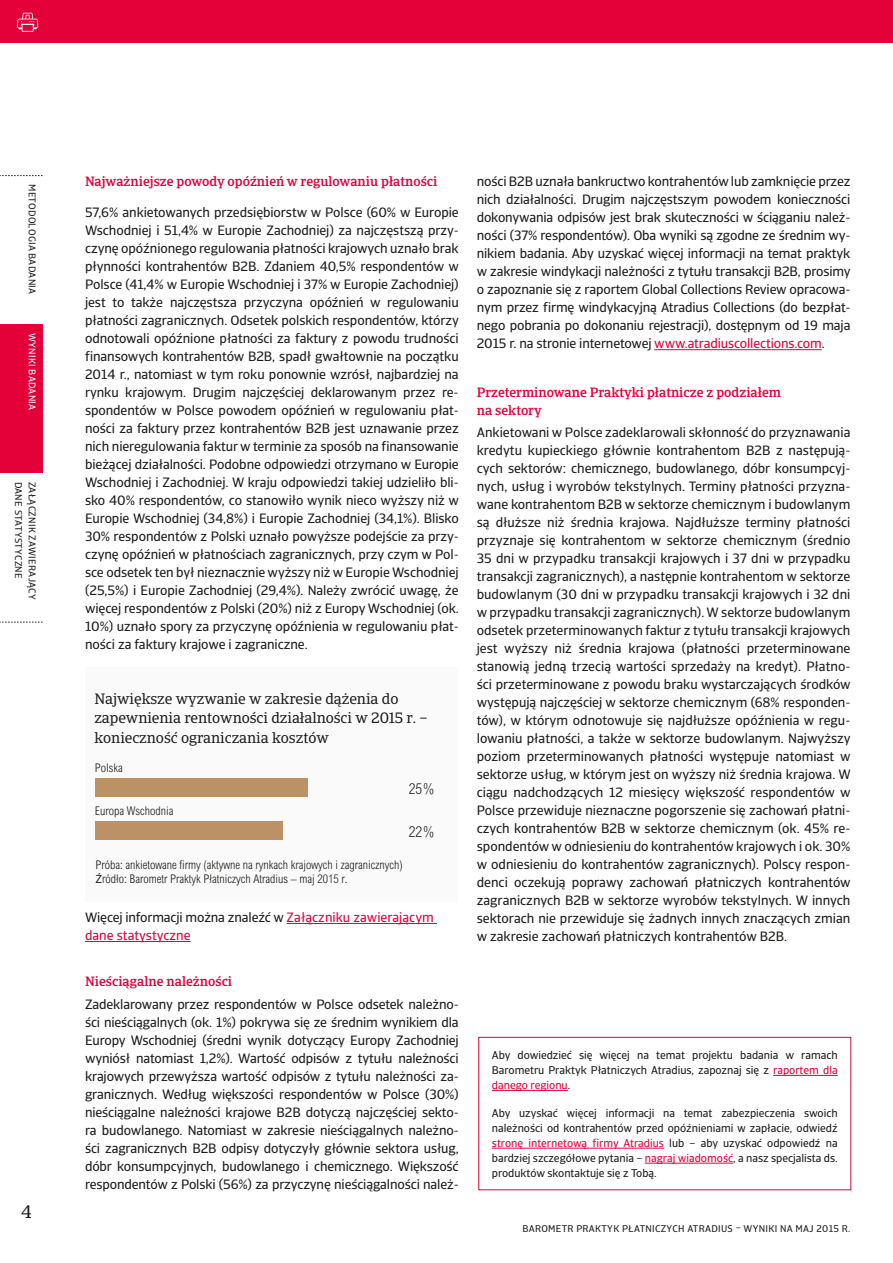
<style>
.page{position:relative;width:893px;height:1263px;background:#fff}
.page>*{position:absolute;margin:0;border:0;box-sizing:border-box;transform-origin:0 0}
.t1{font:18px "Catalana";color:#1d1d1b}
.t2{font:15px/19.5px "Catalana";letter-spacing:-.005em;color:#1d1d1b}
.t3{font:300 condensed 15px "Arial MT Std";color:#1d1d1b}
.t4{font:13.5px/18px "Catalana Sans";letter-spacing:-.01em;color:#1d1d1b;text-align:justify}
.t5{font:500 13.5px/18px "Catalana";color:#e4013a}
.t6{font:13.5px/18px "Catalana Sans";color:#e4013a}
.t7{font:300 condensed 12px/14.4px "Arial MT Std";color:#1d1d1b}
.t8{font:11.25px/15px "Catalana Sans";color:#1d1d1b;text-align:justify}
.t9{font:9.75px "Catalana Sans";letter-spacing:.03em;color:#1d1d1b}
.t10{font:9.75px "Catalana Sans";letter-spacing:.03em;color:#fff}
.s1{font-family:"Myriad Pro";font-weight:400;font-stretch:normal}
.s2{color:#1d1d1b}
.s3{color:#e4013a}
</style>
<div class="page">
<div style="left:0;top:0;width:893px;height:43px;background:#e4013a"></div>
<svg style="left:17px;top:13px;width:21px;height:19px"></svg>
<div style="left:0;top:324px;width:43px;height:149px;background:#e4013a"></div>
<svg style="left:0;top:175px;width:43px;height:1px"></svg>
<svg style="left:0;top:622px;width:43px;height:1px"></svg>
<div style="left:87px;top:668px;width:368px;height:233px;background:#fafafa"></div>
<div style="left:96px;top:778px;width:212px;height:19px;background:#bc9165"></div>
<div style="left:96px;top:821px;width:187px;height:19px;background:#bc9165"></div>
<hr style="left:287px;top:923px;width:150px;height:1px;background:#e4013a">
<hr style="left:85px;top:941px;width:106px;height:1px;background:#e4013a">
<hr style="left:654px;top:349px;width:168px;height:1px;background:#e4013a">
<hr style="left:773px;top:1075px;width:65px;height:1px;background:#e4013a">
<hr style="left:492px;top:1090px;width:76px;height:1px;background:#e4013a">
<hr style="left:492px;top:1148px;width:172px;height:1px;background:#e4013a">
<hr style="left:645px;top:1163px;width:88px;height:1px;background:#e4013a">
<div style="left:478px;top:1037px;width:373px;height:153px;border:1px solid #e4013a"></div>
<p class="t9" style="left:38px;top:184px;width:112px;rotate:90deg">METODOLOGIA BADANIA</p>
<p class="t10" style="left:38px;top:333px;width:79px;rotate:90deg">WYNIKI BADANIA</p>
<p class="t9" style="left:25px;top:482px;width:99px;rotate:90deg">DANE STATYSTYCZNE</p>
<p class="t9" style="left:38px;top:482px;width:120px;rotate:90deg">ZAŁĄCZNIK ZAWIERAJĄCY</p>
<h1 class="t1" style="left:21px;top:1201px;width:12px">4</h1>
<p class="t5" style="left:85px;top:173px;width:354px">Najważniejsze powody opóźnień w regulowaniu płatności</p>
<p class="t4" style="left:85px;top:203px;width:375px">57,6% ankietowanych przedsiębiorstw w Polsce (60% w Europie Wschodniej i 51,4% w Europie Zachodniej) za najczęstszą przy&shy;czynę opóźnionego regulowania płatności krajowych uznało brak płynności kontrahentów B2B. Zdaniem 40,5% respondentów w Polsce (41,4% w Europie Wschodniej i 37% w Europie Zachodniej) jest to także najczęstsza przyczyna opóźnień w regulowaniu płatności zagranicznych. Odsetek polskich respondentów, którzy odnotowali opóźnione płatności za faktury z powodu trudności finansowych kontrahentów B2B, spadł gwałtownie na początku 2014 r., natomiast w tym roku ponownie wzrósł, najbardziej na rynku krajowym. Drugim najczęściej deklarowanym przez re&shy;spondentów w Polsce powodem opóźnień w regulowaniu płat&shy;ności za faktury przez kontrahentów B2B jest uznawanie przez nich nieregulowania faktur w terminie za sposób na finansowanie bieżącej działalności. Podobne odpowiedzi otrzymano w Europie Wschodniej i Zachodniej. W kraju odpowiedzi takiej udzieliło bli&shy;sko 40% respondentów, co stanowiło wynik nieco wyższy niż w Europie Wschodniej (34,8%) i Europie Zachodniej (34,1%). Blisko 30% respondentów z Polski uznało powyższe podejście za przy&shy;czynę opóźnień w płatnościach zagranicznych, przy czym w Pol&shy;sce odsetek ten był nieznacznie wyższy niż w Europie Wschodniej (25,5%) i Europie Zachodniej (29,4%). Należy zwrócić uwagę, że więcej respondentów z Polski (20%) niż z Europy Wschodniej (ok.<br>10%) uznało spory za przyczynę opóźnienia w regulowaniu płat&shy;ności za faktury krajowe i zagraniczne.</p>
<p class="t2" style="left:94px;top:689px;width:335px">Największe wyzwanie w zakresie dążenia do zapewnienia rentowności działalności w 2015 r. – konieczność ograniczania kosztów</p>
<p class="t7" style="left:95px;top:760px;width:29px">Polska</p>
<p class="t7" style="left:95px;top:803px;width:80px">Europa Wschodnia</p>
<p class="t3" style="left:409px;top:780px;width:28px">25%</p>
<p class="t3" style="left:409px;top:823px;width:28px">22%</p>
<p class="t7" style="left:95px;top:857px;width:309px">Próba: ankietowane firmy (aktywne na rynkach krajowych i zagranicznych)<br><span class="s1">Ź</span>ródło: Barometr Praktyk Płatniczych Atradius – maj 2015 r.</p>
<p class="t6" style="left:85px;top:908px;width:350px"><span class="s2">Więcej informacji można znaleźć w</span> Załączniku zawierającym dane statystyczne</p>
<p class="t5" style="left:85px;top:973px;width:149px">Nieściągalne należności</p>
<p class="t4" style="left:85px;top:995px;width:375px">Zadeklarowany przez respondentów w Polsce odsetek należno&shy;ści nieściągalnych (ok. 1%) pokrywa się ze średnim wynikiem dla Europy Wschodniej (średni wynik dotyczący Europy Zachodniej wyniósł natomiast 1,2%). Wartość odpisów z tytułu należności krajowych przewyższa wartość odpisów z tytułu należności za&shy;granicznych. Według większości respondentów w Polsce (30%) nieściągalne należności krajowe B2B dotyczą najczęściej sekto&shy;ra budowlanego. Natomiast w zakresie nieściągalnych należno&shy;ści zagranicznych B2B odpisy dotyczyły głównie sektora usług, dóbr konsumpcyjnych, budowlanego i chemicznego. Większość respondentów z Polski (56%) za przyczynę nieściągalności należ-</p>
<p class="t2" style="left:94px;top:1100px;width:281px">Średni odsetek faktur B2B niezapłaconych ponad 90 dni po terminie</p>
<p class="t7" style="left:95px;top:1152px;width:29px">Polska</p>
<p class="t3" style="left:406px;top:1171px;width:31px">6,3%</p>
<p class="t4" style="left:477px;top:173px;width:375px">ności B2B uznała bankructwo kontrahentów lub zamknięcie przez nich działalności. Drugim najczęstszym powodem konieczności dokonywania odpisów jest brak skuteczności w ściąganiu należ&shy;ności (37% respondentów). Oba wyniki są zgodne ze średnim wy&shy;nikiem badania. Aby uzyskać więcej informacji na temat praktyk w zakresie windykacji należności z tytułu transakcji B2B, prosimy o zapoznanie się z raportem Global Collections Review opracowa&shy;nym przez firmę windykacyjną Atradius Collections (do bezpłat&shy;nego pobrania po dokonaniu rejestracji), dostępnym od 19 maja 2015 r. na stronie internetowej <span class="s3">www.atradiuscollections.com</span>.</p>
<p class="t5" style="left:477px;top:383px;width:306px">Przeterminowane Praktyki płatnicze z podziałem na sektory</p>
<p class="t4" style="left:477px;top:424px;width:376px">Ankietowani w Polsce zadeklarowali skłonność do przyznawania kredytu kupieckiego głównie kontrahentom B2B z następują&shy;cych sektorów: chemicznego, budowlanego, dóbr konsumpcyj&shy;nych, usług i wyrobów tekstylnych. Terminy płatności przyzna&shy;wane kontrahentom B2B w sektorze chemicznym i budowlanym są dłuższe niż średnia krajowa. Najdłuższe terminy płatności przyznaje się kontrahentom w sektorze chemicznym (średnio 35 dni w przypadku transakcji krajowych i 37 dni w przypadku transakcji zagranicznych), a następnie kontrahentom w sektorze budowlanym (30 dni w przypadku transakcji krajowych i 32 dni w przypadku transakcji zagranicznych). W sektorze budowlanym odsetek przeterminowanych faktur z tytułu transakcji krajowych jest wyższy niż średnia krajowa (płatności przeterminowane stanowią jedną trzecią wartości sprzedaży na kredyt). Płatno&shy;ści przeterminowane z powodu braku wystarczających środków występują najczęściej w sektorze chemicznym (68% responden&shy;tów), w którym odnotowuje się najdłuższe opóźnienia w regu&shy;lowaniu płatności, a także w sektorze budowlanym. Najwyższy poziom przeterminowanych płatności występuje natomiast w sektorze usług, w którym jest on wyższy niż średnia krajowa. W ciągu nadchodzących 12 miesięcy większość respondentów w Polsce przewiduje nieznaczne pogorszenie się zachowań płatni&shy;czych kontrahentów B2B w sektorze chemicznym (ok. 45% re&shy;spondentów w odniesieniu do kontrahentów krajowych i ok. 30% w odniesieniu do kontrahentów zagranicznych). Polscy respon&shy;denci oczekują poprawy zachowań płatniczych kontrahentów zagranicznych B2B w sektorze wyrobów tekstylnych. W innych sektorach nie przewiduje się żadnych innych znaczących zmian w zakresie zachowań płatniczych kontrahentów B2B.</p>
<p class="t8" style="left:492px;top:1047px;width:347px">Aby dowiedzieć się więcej na temat projektu badania w ramach Barometru Praktyk Płatniczych Atradius, zapoznaj się z <span class="s3">raportem dla danego regionu</span>.</p>
<p class="t8" style="left:492px;top:1105px;width:347px">Aby uzyskać więcej informacji na temat zabezpieczenia swoich należności od kontrahentów przed opóźnieniami w zapłacie, odwiedź <span class="s3">stronę internetową firmy Atradius</span> lub – aby uzyskać odpowiedź na bardziej szczegółowe pytania – <span class="s3">nagraj wiadomość</span>, a nasz specjalista ds. produktów skontaktuje się z Tobą.</p>
<p class="t9" style="left:522px;top:1223px;width:329px">BAROMETR PRAKTYK PŁATNICZYCH ATRADIUS – WYNIKI NA MAJ 2015 R.</p>
</div>
